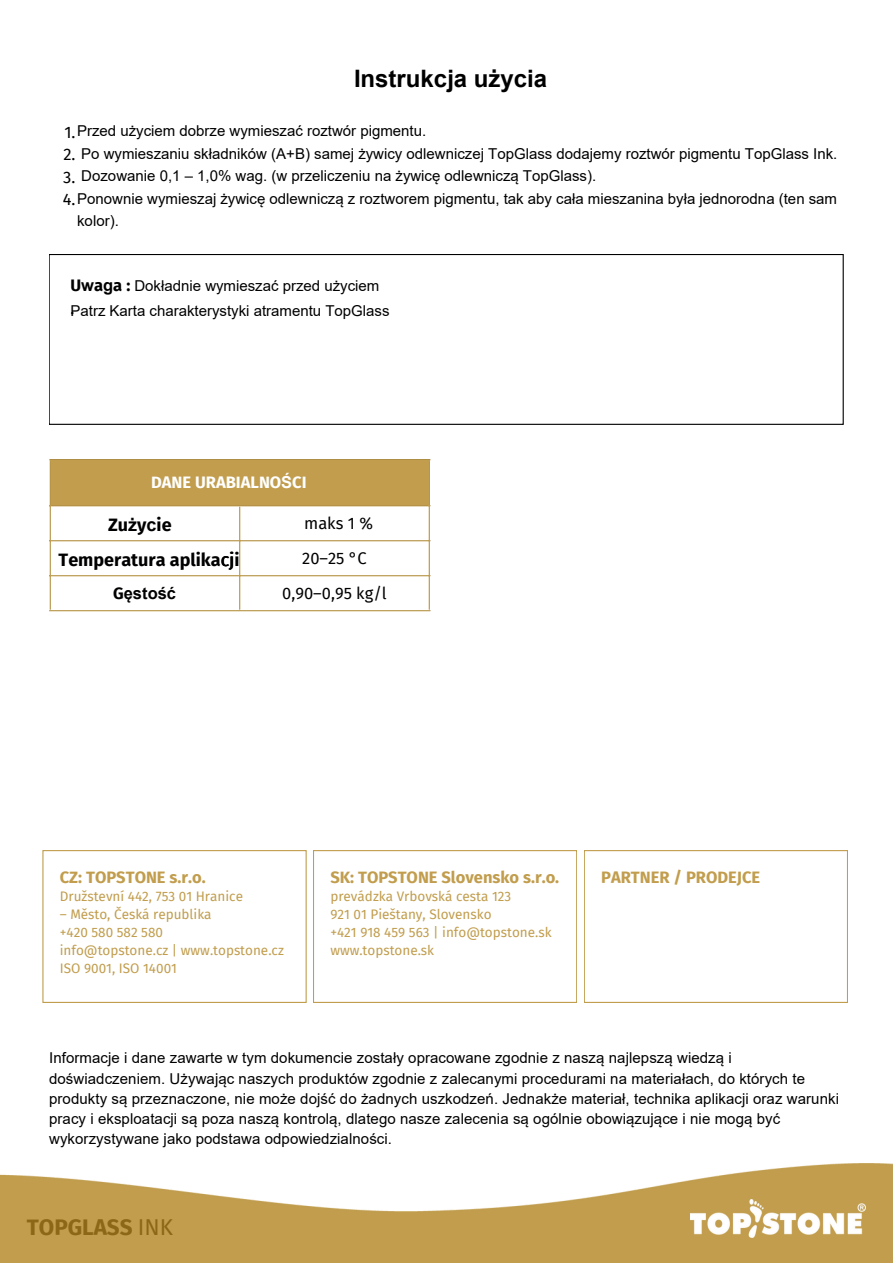
<style>
.page{position:relative;width:893px;height:1264px;background:#fff}
.page>*{position:absolute;margin:0;border:0;box-sizing:border-box;transform-origin:0 0}
.t1{font:700 24px "Arial";color:#000}
.t2{font:700 22.35px "Fira Sans";color:#8b6717}
.t3{font:700 18px "Fira Sans";color:#000}
.t4{font:700 16.5px "Fira Sans";color:#c19d4d}
.t5{font:16.5px "Fira Sans";color:#000}
.t6{font:700 16.5px "Fira Sans";color:#fff}
.t7{font:700 16.5px "Arial";color:#000}
.t8{font:15px/20.2px "Arial";letter-spacing:.005em;color:#000}
.t9{font:13.5px/18px "Fira Sans";color:#c19d4d}
.s1{font-family:"Fira Sans";font-size:16.5px}
.s2{font-family:"Fira Sans";font-weight:700;font-size:16.5px}
.s3{font-weight:700;font-size:16.5px}
.s4{font-family:"Arial"}
.s5{font-weight:400}
.s6{font-family:"Fira Sans"}
</style>
<div class="page">
<img style="left:0;top:1163px;width:892px;height:99px">
<img style="left:690px;top:1199px;width:175px;height:38px">
<div style="left:49px;top:254px;width:794px;height:170px;border:1px solid #000"></div>
<div style="left:43px;top:850px;width:263px;height:152px;border:1px solid #c19d4d"></div>
<div style="left:313px;top:850px;width:263px;height:152px;border:1px solid #c19d4d"></div>
<div style="left:50px;top:459px;width:379px;height:47px;background:#c19d4d"></div>
<hr style="left:50px;top:461px;width:1px;height:148px;background:#c19d4d">
<hr style="left:239px;top:507px;width:1px;height:102px;background:#c19d4d">
<hr style="left:428px;top:461px;width:2px;height:148px;background:#c19d4d">
<hr style="left:49px;top:459px;width:381px;height:1px;background:#c19d4d">
<hr style="left:49px;top:505px;width:381px;height:1px;background:#c19d4d">
<hr style="left:49px;top:540px;width:381px;height:1px;background:#c19d4d">
<hr style="left:49px;top:575px;width:381px;height:1px;background:#c19d4d">
<hr style="left:49px;top:610px;width:381px;height:1px;background:#c19d4d">
<div style="left:584px;top:850px;width:263px;height:152px;border:1px solid #c19d4d"></div>
<p class="t1" style="left:354px;top:67px;width:195px">Instrukcja użycia</p>
<p class="t8" style="left:64px;top:122px;width:363px"><span class="s1">1.</span>Przed użyciem dobrze wymieszać roztwór pigmentu.</p>
<p class="t8" style="left:63px;top:144px;width:775px"><span class="s1">2.</span> Po wymieszaniu składników (A+B) samej żywicy odlewniczej TopGlass dodajemy roztwór pigmentu TopGlass Ink.</p>
<p class="t8" style="left:63px;top:165px;width:775px;line-height:22.5px"><span class="s1">3.</span> Dozowanie 0,1 – 1,0% wag. (w przeliczeniu na żywicę odlewniczą TopGlass).<br><span class="s1">4.</span>Ponownie wymieszaj żywicę odlewniczą z roztworem pigmentu, tak aby cała mieszanina była jednorodna (ten sam</p>
<p class="t8" style="left:77px;top:211px;width:43px">kolor).</p>
<p class="t8" style="left:70px;top:274px;width:320px;line-height:25.2px"><span class="s2">U</span><span class="s3">w</span><span class="s2">a</span><span class="s3">g</span><span class="s2">a :</span> Dokładnie wymieszać przed użyciem<br>Patrz Karta charakterystyki atramentu TopGlass</p>
<p class="t5" style="left:70px;top:298px;width:5px">.</p>
<p class="t6" style="left:151px;top:472px;width:157px">DANE URABIALNO<span class="s4">Ś</span>CI</p>
<p class="t3" style="left:108px;top:514px;width:65px">Zu<span class="s4">ż</span>y<span class="s4">c</span>ie</p>
<p class="t5" style="left:304px;top:514px;width:70px">maks 1 %</p>
<p class="t3" style="left:59px;top:549px;width:182px">Temperatura aplika<span class="s5">cj</span>i</p>
<p class="t5" style="left:302px;top:549px;width:66px">20–25 °C</p>
<p class="t7" style="left:113px;top:585px;width:64px"><span class="s6">G</span>ęstość</p>
<p class="t5" style="left:282px;top:584px;width:106px">0,90–0,95 kg/l</p>
<p class="t4" style="left:60px;top:867px;width:147px">CZ: TOPSTONE s.r.o.</p>
<p class="t9" style="left:60px;top:905px;width:153px">– Město, Česká republika</p>
<p class="t9" style="left:60px;top:941px;width:225px">info@topstone.cz | www.topstone.cz<br>ISO 9001, ISO 14001</p>
<p class="t9" style="left:60px;top:887px;width:185px">Družstevní 442, 753 01 Hranice</p>
<p class="t9" style="left:60px;top:923px;width:105px">+420 580 582 580</p>
<p class="t4" style="left:330px;top:867px;width:230px">SK: TOPSTONE Slovensko s.r.o.</p>
<p class="t9" style="left:330px;top:887px;width:223px">prevádzka Vrbovská cesta 123<br>921 01 Pieštany, Slovensko<br>+421 918 459 563 | info@topstone.sk</p>
<p class="t9" style="left:330px;top:941px;width:105px">www.topstone.sk</p>
<p class="t4" style="left:601px;top:867px;width:161px">PARTNER / PRODEJCE</p>
<p class="t8" style="left:49px;top:1048px;width:791px">Informacje i dane zawarte w tym dokumencie zostały opracowane zgodnie z naszą najlepszą wiedzą i doświadczeniem. Używając naszych produktów zgodnie z zalecanymi procedurami na materiałach, do których te produkty są przeznaczone, nie może dojść do żadnych uszkodzeń. Jednakże materiał, technika aplikacji oraz warunki pracy i eksploatacji są poza naszą kontrolą, dlatego nasze zalecenia są ogólnie obowiązujące i nie mogą być wykorzystywane jako podstawa odpowiedzialności.</p>
<p class="t2" style="left:27px;top:1214px;width:148px">TOPGLASS <span class="s5">INK</span></p>
</div>
